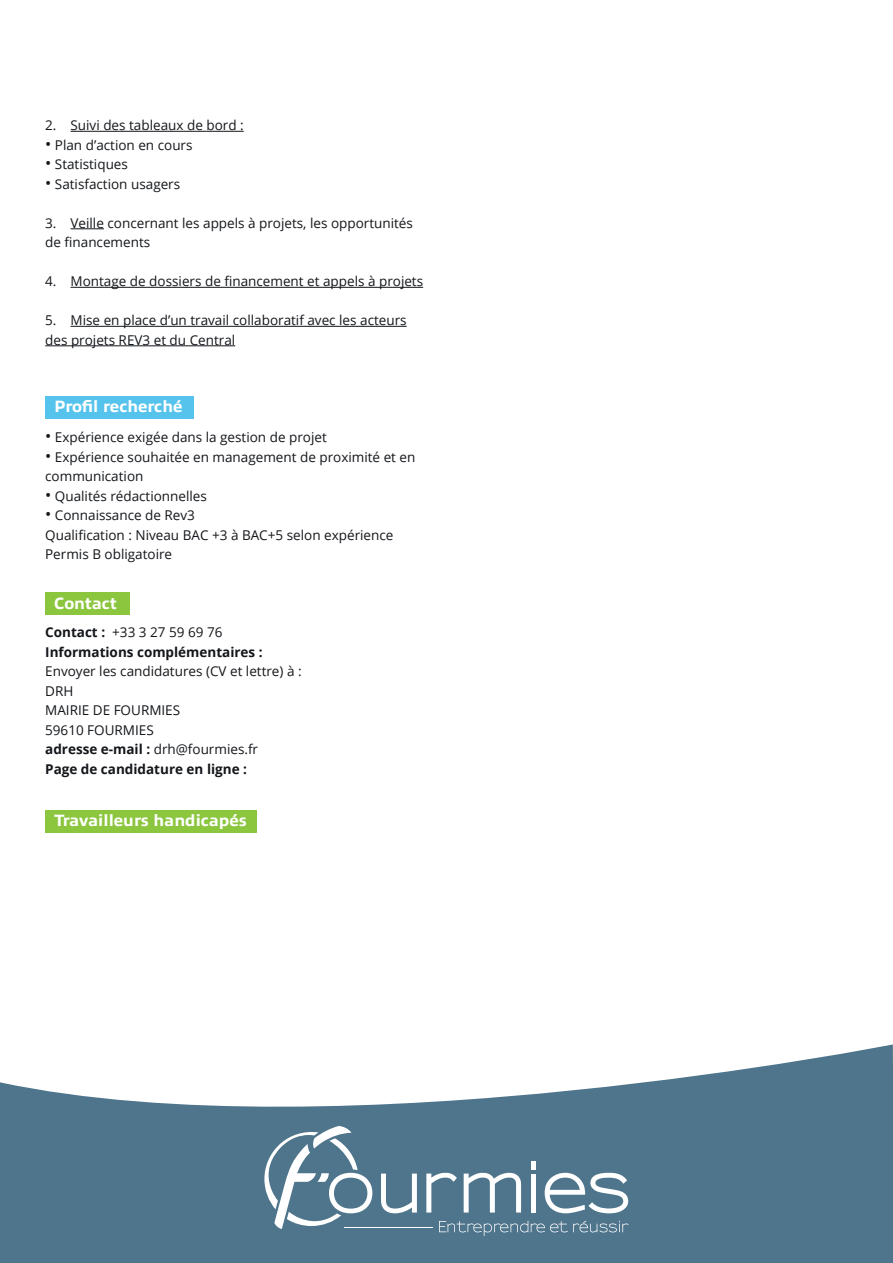
<style>
.page{position:relative;width:893px;height:1263px;background:#fff}
.page>*{position:absolute;margin:0;border:0;box-sizing:border-box;transform-origin:0 0}
.t1{font:800 16.5px "Allumi Std";color:#fff}
.t2{font:13.5px/19.5px "Open Sans";color:#13161a}
.t3{font:700 13.5px/19.5px "Open Sans";color:#13161a}
.s1{font-size:16.5px}
.s2{font-weight:400}
.s3{font-weight:700}
</style>
<div class="page">
<hr style="left:71px;top:131px;width:173px;height:1px;background:#13161a">
<hr style="left:71px;top:228px;width:33px;height:1px;background:#13161a">
<hr style="left:71px;top:287px;width:352px;height:1px;background:#13161a">
<hr style="left:71px;top:326px;width:336px;height:1px;background:#13161a">
<hr style="left:45px;top:345px;width:190px;height:1px;background:#13161a">
<div style="left:46px;top:396px;width:148px;height:22px;background:#56c3ec"></div>
<div style="left:46px;top:592px;width:84px;height:23px;background:#8bc63e"></div>
<div style="left:46px;top:810px;width:211px;height:22px;background:#8bc63e"></div>
<svg style="left:0;top:1044px;width:893px;height:219px;fill:#4f758c"></svg>
<svg style="left:381px;top:1173px;width:36px;height:40px"></svg>
<svg style="left:426px;top:1172px;width:31px;height:40px"></svg>
<svg style="left:464px;top:1172px;width:57px;height:40px"></svg>
<div style="left:530px;top:1173px;width:5px;height:39px;background:#fff"></div>
<svg style="left:545px;top:1173px;width:83px;height:40px"></svg>
<div style="left:530px;top:1161px;width:5px;height:8px;background:#fff"></div>
<hr style="left:345px;top:1227px;width:88px;height:1px;background:#fff">
<svg style="left:439px;top:1221px;width:190px;height:15px;background:#65869a"></svg>
<svg style="left:264px;top:1126px;width:108px;height:103px"></svg>
<p class="t2" style="left:45px;top:115px;width:200px">2. Suivi des tableaux de bord :</p>
<p class="t2" style="left:45px;top:135px;width:149px"><span class="s1">•</span> Plan d’action en cours</p>
<p class="t2" style="left:45px;top:154px;width:84px"><span class="s1">•</span> Statistiques</p>
<p class="t2" style="left:45px;top:174px;width:137px"><span class="s1">•</span> Satisfaction usagers</p>
<p class="t2" style="left:45px;top:213px;width:369px">3. Veille concernant les appels à projets, les opportunités de financements</p>
<p class="t2" style="left:45px;top:271px;width:379px">4. Montage de dossiers de financement et appels à projets</p>
<p class="t2" style="left:45px;top:310px;width:363px">5. Mise en place d’un travail collaboratif avec les acteurs des projets REV3 et du Central</p>
<p class="t1" style="left:54px;top:397px;width:130px">Profil recherché</p>
<p class="t2" style="left:45px;top:427px;width:283px"><span class="s1">•</span> Expérience exigée dans la gestion de projet</p>
<p class="t2" style="left:45px;top:447px;width:372px"><span class="s1">•</span> Expérience souhaitée en management de proximité et en communication</p>
<p class="t2" style="left:45px;top:486px;width:163px"><span class="s1">•</span> Qualités rédactionnelles</p>
<p class="t2" style="left:45px;top:505px;width:350px"><span class="s1">•</span> Connaissance de Rev3<br>Qualification : Niveau BAC +3 à BAC+5 selon expérience<br>Permis B obligatoire</p>
<p class="t1" style="left:54px;top:594px;width:64px">Contact</p>
<p class="t3" style="left:45px;top:622px;width:219px">Contact : <span class="s2">+33 3 27 59 69 76<br></span>Informations complémentaires :</p>
<p class="t2" style="left:45px;top:661px;width:258px">Envoyer les candidatures (CV et lettre) à :<br>DRH<br>MAIRIE DE FOURMIES<br>59610 FOURMIES<br><span class="s3">adresse e-mail :</span> drh@fourmies.fr<br><span class="s3">Page de candidature en ligne :</span></p>
<p class="t1" style="left:54px;top:811px;width:194px">Travailleurs handicapés</p>
</div>
